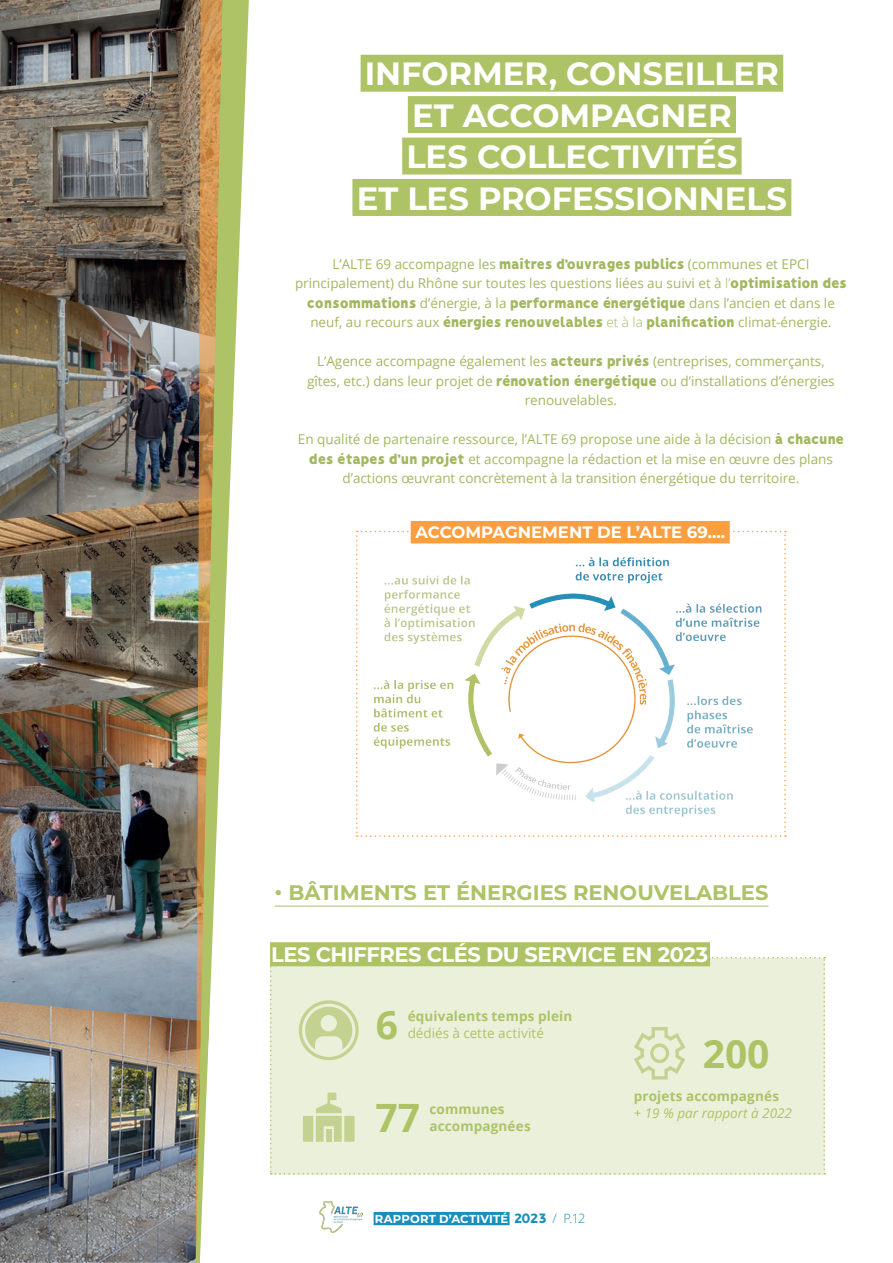
<style>
.page{position:relative;width:893px;height:1263px;background:#fff}
.page>*{position:absolute;margin:0;border:0;box-sizing:border-box;transform-origin:0 0}
.t1{font:700 39px "Open Sans";color:#adc366}
.t2{font:700 32.25px "Montserrat";color:#fff}
.t3{font:700 21px "Montserrat";color:#adc366}
.t4{font:700 21px "Montserrat";letter-spacing:-.02em;color:#fff}
.t5{font:700 16.5px "Montserrat";color:#fff}
.t6{font:900 14.7px/19.5px "Vision";letter-spacing:-.03em;color:#a2b760}
.t7{font:13.5px/19.5px "Open Sans";color:#a2b760;text-align:center}
._05-TEXTE_sans_lettrine{font:700 13.5px "Open Sans";letter-spacing:.01em;color:#adc366}
._05-TEXTE_sans_lettrine-2{font:13.5px "Open Sans";letter-spacing:.005em;color:#adc366}
._05-TEXTE_sans_lettrine-3{font:italic 13.5px "Open Sans";color:#adc366}
.t8{font:700 11.55px "Montserrat";letter-spacing:.02em;color:#fff}
.s1{font-family:"Vision";font-weight:900;font-size:14.7px}
.s2{font-weight:300}
.s3{font-family:"Open Sans";font-weight:400;font-size:13.5px}
.s4{font-family:"Open Sans";font-weight:300;font-size:13.5px}
.s5{font-family:"Vision";font-weight:800;font-size:15.45px;color:#198fbb}
.s6{font-family:"Open Sans";font-weight:300;font-size:12.75px;color:#198fbb}
</style>
<div class="page">
<div style="left:374px;top:1212px;width:135px;height:13px;background:#198fbb"></div>
<img style="left:320px;top:1202px;width:42px;height:31px">
<img style="left:0;top:520px;width:196px;height:165px">
<img style="left:0;top:340px;width:196px;height:180px">
<img style="left:0;top:0;width:196px;height:340px">
<img style="left:0;top:685px;width:196px;height:316px">
<hr style="left:274px;top:906px;width:494px;height:1px;background:#adc366">
<img style="left:0;top:1001px;width:196px;height:262px">
<svg style="left:222px;top:0;width:27px;height:691px"></svg>
<svg style="left:196px;top:0;width:26px;height:1263px"></svg>
<svg style="left:356px;top:531px;width:430px;height:306px"></svg>
<div style="left:411px;top:521px;width:319px;height:22px;background:#f99f40"></div>
<div style="left:361px;top:55px;width:422px;height:37px;background:#adc366"></div>
<div style="left:408px;top:96px;width:328px;height:37px;background:#adc366"></div>
<div style="left:402px;top:138px;width:340px;height:37px;background:#adc366"></div>
<div style="left:352px;top:179px;width:439px;height:37px;background:#adc366"></div>
<div style="left:270px;top:942px;width:440px;height:24px;background:#adc366"></div>
<svg style="left:270px;top:957px;width:555px;height:217px"></svg>
<p class="t2" style="left:365px;top:50px;width:416px">INFORMER, CONSEILLER</p>
<p class="t2" style="left:412px;top:92px;width:321px">ET ACCOMPAGNER</p>
<p class="t2" style="left:406px;top:133px;width:332px">LES COLLECTIVITÉS</p>
<p class="t2" style="left:357px;top:175px;width:432px">ET LES PROFESSIONNELS</p>
<p class="t7" style="left:295px;top:254px;width:553px">L’ALTE 69 accompagne les <span class="s1">maîtres d’ouvrages publics</span> (communes et EPCI principalement) du Rhône sur toutes les questions liées au suivi et à <span class="s2">l’</span><span class="s1">optimisation des</span></p>
<p class="t6" style="left:307px;top:294px;width:529px">consommations <span class="s3">d’énergie, à la</span> performance énergétique <span class="s3">dans l’ancien et dans le neuf, au recours aux</span> énergies renouvelables <span class="s4">et à la</span> planification <span class="s3">climat-énergie.</span></p>
<p class="t7" style="left:307px;top:351px;width:529px">L’Agence accompagne également les <span class="s1">acteurs privés</span> (entreprises, commerçants, gîtes, etc.) dans leur projet de <span class="s1">rénovation énergétique</span> ou d’installations d’énergies renouvelables.</p>
<p class="t7" style="left:298px;top:429px;width:548px">En qualité de partenaire ressource, l’ALTE 69 propose une aide à la décision <span class="s1">à chacune des étapes d’un projet</span> et accompagne la rédaction et la mise en œuvre des plans d’actions œuvrant concrètement à la transition énergétique du territoire.</p>
<p class="t5" style="left:415px;top:520px;width:311px">ACCOMPAGNEMENT DE L’ALTE 69....</p>
<p class="t3" style="left:274px;top:877px;width:495px">• BÂTIMENTS ET ÉNERGIES RENOUVELABLES</p>
<p class="t4" style="left:271px;top:939px;width:439px">LES CHIFFRES CLÉS DU SERVICE EN 2023</p>
<p class="t1" style="left:376px;top:998px;width:24px">6</p>
<p class="_05-TEXTE_sans_lettrine" style="left:408px;top:1006px;width:166px">équivalents temps plein</p>
<p class="_05-TEXTE_sans_lettrine-2" style="left:408px;top:1024px;width:138px">dédiés à cette activité</p>
<p class="t1" style="left:376px;top:1090px;width:46px">77</p>
<p class="_05-TEXTE_sans_lettrine" style="left:430px;top:1099px;width:77px">communes</p>
<p class="_05-TEXTE_sans_lettrine" style="left:430px;top:1116px;width:103px">accompagnées</p>
<p class="t8" style="left:375px;top:1210px;width:212px">RAPPORT D’ACTIVITÉ <span class="s5">2023</span> <span class="s6">/ P.12</span></p>
<p class="t1" style="left:703px;top:1026px;width:68px">200</p>
<p class="_05-TEXTE_sans_lettrine" style="left:634px;top:1086px;width:147px">projets accompagnés</p>
<p class="_05-TEXTE_sans_lettrine-3" style="left:634px;top:1104px;width:160px">+ 19 % par rapport à 2022</p>
</div>
